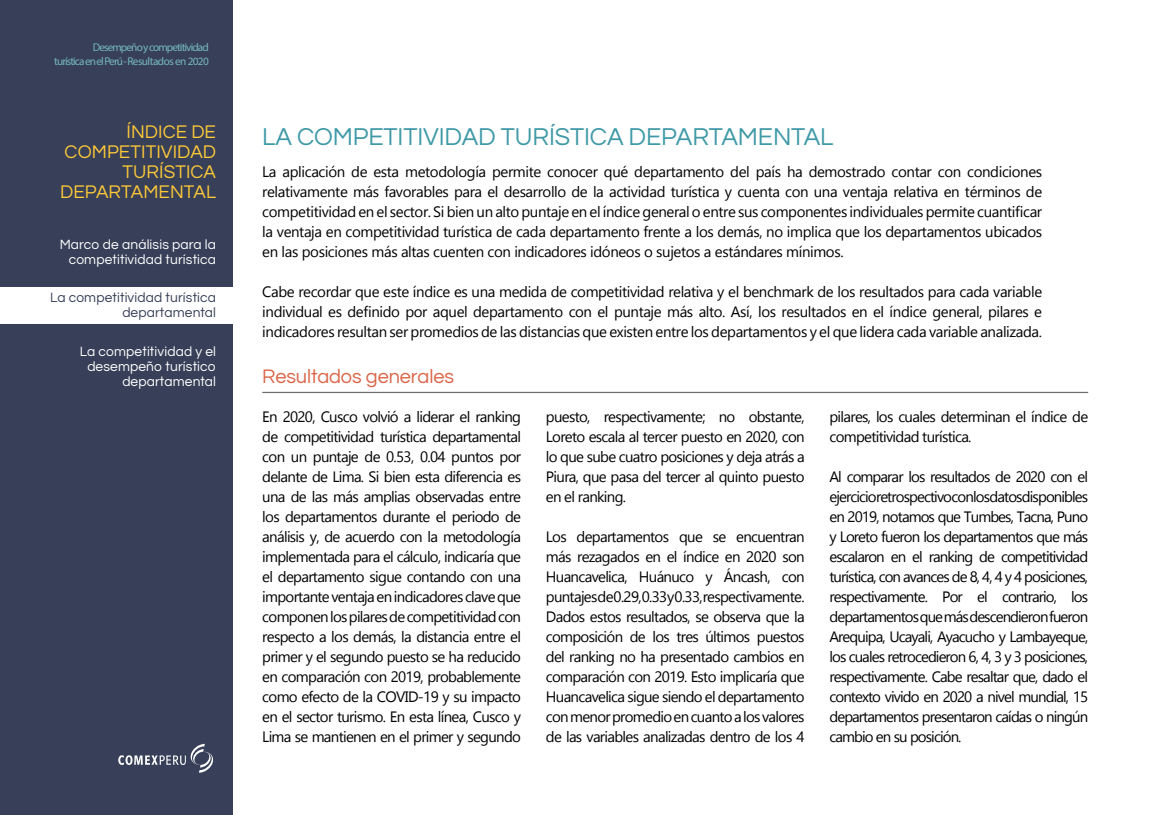
<style>
.page{position:relative;width:1152px;height:815px;background:#fff}
.page>*{position:absolute;margin:0;border:0;box-sizing:border-box;transform-origin:0 0}
.t1{font:25px "Questrial";letter-spacing:-.005em;color:#3f99a7}
.t2{font:20px "Questrial";letter-spacing:-.005em;color:#da674a}
.t3{font:18.75px/20px "Questrial";letter-spacing:.005em;color:#ffc938;text-align:right}
.t4{font:15px/20px "Gadugi";letter-spacing:-.045em;color:#000;text-align:justify}
.t5{font:13.75px/15px "Questrial";letter-spacing:.01em;color:#fff;text-align:right}
.t6{font:13.75px/15px "Questrial";letter-spacing:.01em;color:#374058;text-align:right}
.t7{font:11.25px/13.8px "Myriad Pro";letter-spacing:-.08em;color:#75b6bf;text-align:right}
</style>
<div class="page">
<div style="left:0;top:0;width:232px;height:815px;background:#374058"></div>
<svg style="left:118px;top:744px;width:95px;height:29px"></svg>
<div style="left:0;top:287px;width:243px;height:37px;background:#fff"></div>
<hr style="left:262px;top:392px;width:826px;height:1px;background:#706f6f">
<p class="t7" style="left:54px;top:41px;width:156px">Desempeño y competitividad<br>turística en elPerú - Resultados en 2020</p>
<p class="t3" style="left:60px;top:122px;width:157px">ÍNDICE DE<br>COMPETITIVIDAD<br>TURÍSTICA<br>DEPARTAMENTAL</p>
<p class="t5" style="left:60px;top:237px;width:158px">Marco de análisis para la competitividad turística</p>
<p class="t6" style="left:50px;top:291px;width:167px">La competitividad turística departamental</p>
<p class="t5" style="left:80px;top:345px;width:138px">La competitividad y el desempeño turístico departamental</p>
<h1 class="t1" style="left:262px;top:119px;width:573px">LA COMPETITIVIDAD TURÍSTICA DEPARTAMENTAL</h1>
<p class="t4" style="left:262px;top:161px;width:781px">La aplicación de esta metodología permite conocer qué departamento del país ha demostrado contar con condiciones relativamente más favorables para el desarrollo de la actividad turística y cuenta con una ventaja relativa en términos de competitividad en el sector. Si bien un alto puntaje en el índice general o entre sus componentes individuales permite cuantificar la ventaja en competitividad turística de cada departamento frente a los demás, no implica que los departamentos ubicados en las posiciones más altas cuenten con indicadores idóneos o sujetos a estándares mínimos.</p>
<p class="t4" style="left:262px;top:281px;width:781px">Cabe recordar que este índice es una medida de competitividad relativa y el benchmark de los resultados para cada variable individual es definido por aquel departamento con el puntaje más alto. Así, los resultados en el índice general, pilares e indicadores resultan ser promedios de las distancias que existen entre los departamentos y el que lidera cada variable analizada.</p>
<h2 class="t2" style="left:262px;top:362px;width:193px">Resultados generales</h2>
<p class="t4" style="left:262px;top:407px;width:260px">En 2020, Cusco volvió a liderar el ranking de competitividad turística departamental con un puntaje de 0.53, 0.04 puntos por delante de Lima. Si bien esta diferencia es una de las más amplias observadas entre los departamentos durante el periodo de análisis y, de acuerdo con la metodología implementada para el cálculo, indicaría que el departamento sigue contando con una importante ventaja en indicadores clave que componen los pilares de competitividad con respecto a los demás, la distancia entre el primer y el segundo puesto se ha reducido en comparación con 2019, probablemente como efecto de la COVID-19 y su impacto en el sector turismo. En esta línea, Cusco y Lima se mantienen en el primer y segundo</p>
<p class="t4" style="left:546px;top:406px;width:260px">puesto, respectivamente; no obstante, Loreto escala al tercer puesto en 2020, con lo que sube cuatro posiciones y deja atrás a Piura, que pasa del tercer al quinto puesto en el ranking.</p>
<p class="t4" style="left:546px;top:526px;width:260px">Los departamentos que se encuentran más rezagados en el índice en 2020 son Huancavelica, Huánuco y Áncash, con puntajes de 0.29, 0.33 y 0.33, respectivamente.<br>Dados estos resultados, se observa que la composición de los tres últimos puestos del ranking no ha presentado cambios en comparación con 2019. Esto implicaría que Huancavelica sigue siendo el departamento con menor promedio en cuanto a los valores de las variables analizadas dentro de los 4</p>
<p class="t4" style="left:829px;top:406px;width:260px">pilares, los cuales determinan el índice de competitividad turística.</p>
<p class="t4" style="left:829px;top:466px;width:260px">Al comparar los resultados de 2020 con el ejercicio retrospectivo con los datos disponibles en 2019, notamos que Tumbes, Tacna, Puno y Loreto fueron los departamentos que más escalaron en el ranking de competitividad turística, con avances de 8, 4, 4 y 4 posiciones, respectivamente. Por el contrario, los departamentos que más descendieron fueron Arequipa, Ucayali, Ayacucho y Lambayeque, los cuales retrocedieron 6, 4, 3 y 3 posiciones, respectivamente. Cabe resaltar que, dado el contexto vivido en 2020 a nivel mundial, 15 departamentos presentaron caídas o ningún cambio en su posición.</p>
</div>
